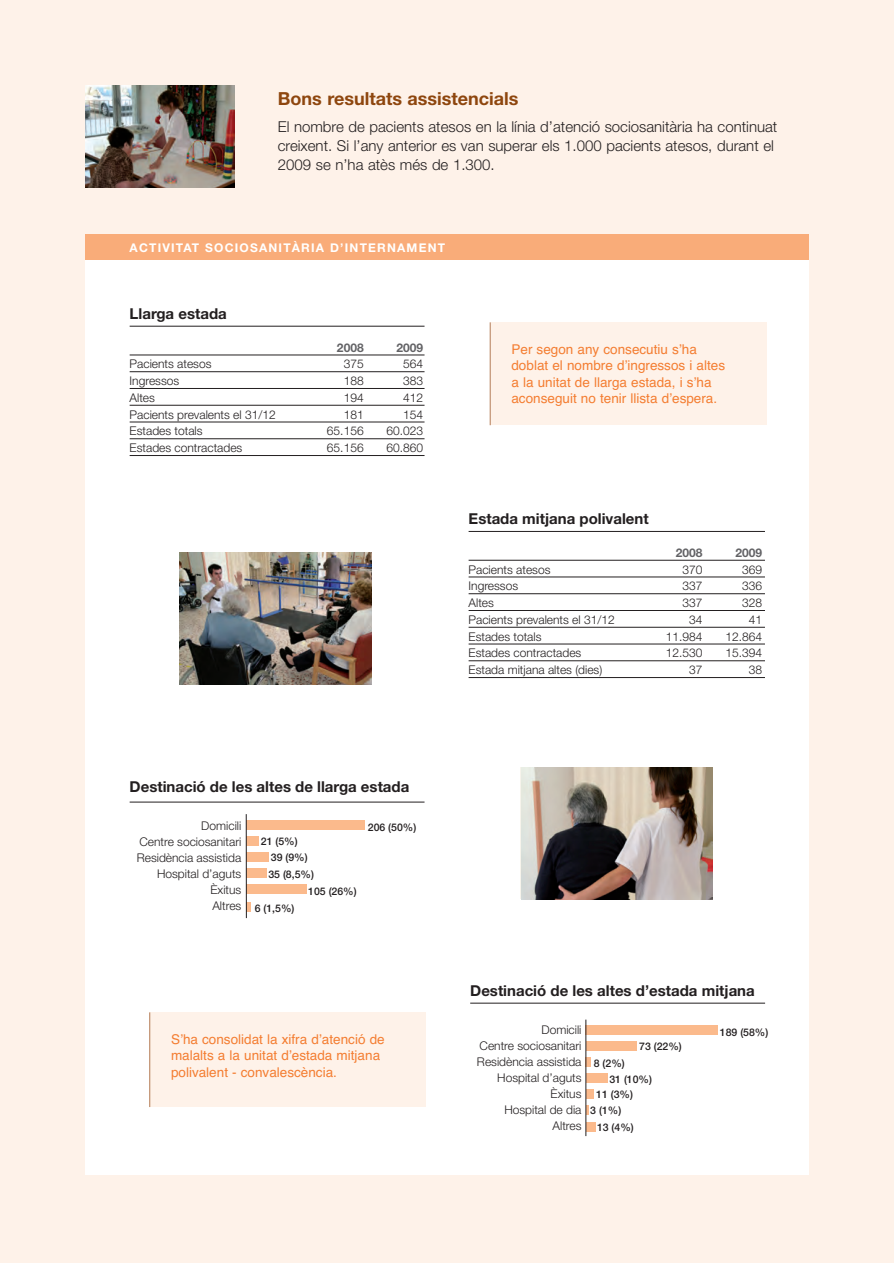
<style>
.page{position:relative;width:894px;height:1263px;background:#fff}
.page>*{position:absolute;margin:0;border:0;box-sizing:border-box;transform-origin:0 0}
.t1{font:700 18px "Helvetica Neue";color:#8e460e}
.t2{font:300 15px/18.8px "Helvetica Neue";color:#231f20}
.t3{font:700 15px "Helvetica Neue";color:#231f20}
.t4{font:13.5px/16.5px "Helvetica";color:#f47d31}
.t5{font:300 12px/16px "Helvetica Neue";color:#231f20;text-align:right}
.t6{font:700 12px "Helvetica Neue";letter-spacing:.1em;color:#fff}
.t7{font:700 12px "Helvetica Neue";color:#636366}
.t8{font:500 10.5px/16.4px "Helvetica Neue";color:#231f20}
</style>
<div class="page">
<div style="left:0;top:0;width:893px;height:1262px;background:#fef2e9"></div>
<div style="left:86px;top:235px;width:722px;height:939px;background:#fff"></div>
<img style="left:86px;top:86px;width:148px;height:102px">
<div style="left:86px;top:234px;width:722px;height:26px;background:#f9ac79"></div>
<div style="left:490px;top:322px;width:276px;height:103px;background:#fef2e9"></div>
<hr style="left:489px;top:322px;width:1px;height:103px;background:#b37951">
<hr style="left:130px;top:326px;width:294px;height:1px;background:#231f20">
<hr style="left:130px;top:355px;width:294px;height:1px;background:#231f20">
<hr style="left:130px;top:371px;width:294px;height:1px;background:#231f20">
<hr style="left:130px;top:388px;width:294px;height:1px;background:#231f20">
<hr style="left:130px;top:405px;width:294px;height:1px;background:#231f20">
<hr style="left:130px;top:422px;width:294px;height:1px;background:#231f20">
<hr style="left:130px;top:438px;width:294px;height:1px;background:#231f20">
<hr style="left:130px;top:455px;width:294px;height:1px;background:#231f20">
<hr style="left:468px;top:531px;width:296px;height:1px;background:#231f20">
<hr style="left:468px;top:560px;width:296px;height:1px;background:#231f20">
<hr style="left:468px;top:576px;width:296px;height:1px;background:#231f20">
<hr style="left:468px;top:593px;width:296px;height:1px;background:#231f20">
<hr style="left:468px;top:610px;width:296px;height:1px;background:#231f20">
<hr style="left:468px;top:627px;width:296px;height:1px;background:#231f20">
<hr style="left:468px;top:643px;width:296px;height:1px;background:#231f20">
<hr style="left:468px;top:660px;width:296px;height:1px;background:#231f20">
<hr style="left:468px;top:677px;width:296px;height:1px;background:#231f20">
<img style="left:179px;top:553px;width:193px;height:131px">
<img style="left:521px;top:767px;width:191px;height:132px">
<div style="left:150px;top:1012px;width:276px;height:94px;background:#fef2e9"></div>
<hr style="left:149px;top:1012px;width:1px;height:94px;background:#b37951">
<hr style="left:130px;top:801px;width:294px;height:1px;background:#231f20">
<hr style="left:470px;top:1002px;width:294px;height:1px;background:#231f20">
<div style="left:246px;top:819px;width:118px;height:10px;background:#fbba8c"></div>
<div style="left:246px;top:836px;width:12px;height:9px;background:#fbba8c"></div>
<div style="left:246px;top:852px;width:22px;height:9px;background:#fbba8c"></div>
<div style="left:246px;top:868px;width:20px;height:9px;background:#fbba8c"></div>
<div style="left:246px;top:884px;width:60px;height:9px;background:#fbba8c"></div>
<div style="left:246px;top:902px;width:5px;height:9px;background:#fbba8c"></div>
<hr style="left:246px;top:814px;width:1px;height:104px;background:#231f20">
<div style="left:585px;top:1025px;width:132px;height:9px;background:#fbba8c"></div>
<div style="left:585px;top:1041px;width:51px;height:9px;background:#fbba8c"></div>
<svg style="left:586px;top:1057px;width:4px;height:9px"></svg>
<div style="left:585px;top:1073px;width:22px;height:9px;background:#fbba8c"></div>
<svg style="left:586px;top:1089px;width:7px;height:9px"></svg>
<svg style="left:586px;top:1105px;width:2px;height:9px"></svg>
<div style="left:586px;top:1122px;width:9px;height:9px;background:#fbba8c"></div>
<hr style="left:585px;top:1019px;width:1px;height:117px;background:#231f20">
<h1 class="t1" style="left:278px;top:92px;width:242px">Bons resultats assistencials</h1>
<p class="t2" style="left:278px;top:119px;width:501px">El nombre de pacients atesos en la línia d’atenció sociosanitària ha continuat creixent. Si l’any anterior es van superar els 1.000 pacients atesos, durant el<br>2009 se n’ha atès més de 1.300.</p>
<p class="t6" style="left:130px;top:243px;width:317px">ACTIVITAT SOCIOSANITÀRIA D’INTERNAMENT</p>
<p class="t3" style="left:130px;top:308px;width:99px">Llarga estada</p>
<p class="t7" style="left:337px;top:343px;width:28px">2008</p>
<p class="t7" style="left:396px;top:343px;width:28px">2009</p>
<p class="t5" style="left:130px;top:357px;width:83px">Pacients atesos</p>
<p class="t5" style="left:343px;top:357px;width:22px">375</p>
<p class="t5" style="left:403px;top:357px;width:22px">564</p>
<p class="t5" style="left:130px;top:374px;width:51px">Ingressos</p>
<p class="t5" style="left:343px;top:374px;width:22px">188</p>
<p class="t5" style="left:403px;top:374px;width:22px">383</p>
<p class="t5" style="left:130px;top:391px;width:27px">Altes</p>
<p class="t5" style="left:343px;top:391px;width:22px">194</p>
<p class="t5" style="left:403px;top:391px;width:22px">412</p>
<p class="t5" style="left:130px;top:407px;width:148px">Pacients prevalents el 31/12</p>
<p class="t5" style="left:343px;top:407px;width:22px">181</p>
<p class="t5" style="left:403px;top:407px;width:22px">154</p>
<p class="t5" style="left:130px;top:424px;width:74px">Estades totals</p>
<p class="t5" style="left:327px;top:424px;width:38px">65.156</p>
<p class="t5" style="left:386px;top:424px;width:38px">60.023</p>
<p class="t5" style="left:130px;top:441px;width:114px">Estades contractades</p>
<p class="t5" style="left:327px;top:441px;width:38px">65.156</p>
<p class="t5" style="left:386px;top:441px;width:38px">60.860</p>
<p class="t3" style="left:130px;top:781px;width:281px">Destinació de les altes de llarga estada</p>
<p class="t5" style="left:137px;top:819px;width:106px">Domicili<br>Centre sociosanitari<br>Residència assistida<br>Hospital d’aguts<br>Èxitus<br>Altres</p>
<p class="t8" style="left:368px;top:819px;width:50px">206 (50%)</p>
<p class="t8" style="left:261px;top:833px;width:38px">21 (5%)</p>
<p class="t8" style="left:271px;top:850px;width:38px">39 (9%)</p>
<p class="t8" style="left:268px;top:866px;width:47px">35 (8,5%)</p>
<p class="t8" style="left:308px;top:883px;width:50px">105 (26%)</p>
<p class="t8" style="left:255px;top:900px;width:41px">6 (1,5%)</p>
<p class="t4" style="left:171px;top:1031px;width:215px">Sʼha consolidat la xifra dʼatenció de malalts a la unitat dʼestada mitjana polivalent - convalescència.</p>
<p class="t4" style="left:511px;top:342px;width:215px">Per segon any consecutiu sʼha doblat el nombre dʼingressos i altes a la unitat de llarga estada, i sʼha aconseguit no tenir llista dʼespera.</p>
<p class="t3" style="left:468px;top:513px;width:181px">Estada mitjana polivalent</p>
<p class="t7" style="left:675px;top:548px;width:28px">2008</p>
<p class="t7" style="left:735px;top:548px;width:28px">2009</p>
<p class="t5" style="left:468px;top:562px;width:83px">Pacients atesos</p>
<p class="t5" style="left:682px;top:562px;width:22px">370</p>
<p class="t5" style="left:742px;top:562px;width:22px">369</p>
<p class="t5" style="left:468px;top:579px;width:51px">Ingressos</p>
<p class="t5" style="left:682px;top:579px;width:22px">337</p>
<p class="t5" style="left:742px;top:579px;width:22px">336</p>
<p class="t5" style="left:468px;top:596px;width:27px">Altes</p>
<p class="t5" style="left:682px;top:596px;width:22px">337</p>
<p class="t5" style="left:742px;top:596px;width:22px">328</p>
<p class="t5" style="left:468px;top:612px;width:148px">Pacients prevalents el 31/12</p>
<p class="t5" style="left:689px;top:612px;width:15px">34</p>
<p class="t5" style="left:748px;top:612px;width:15px">41</p>
<p class="t5" style="left:468px;top:629px;width:74px">Estades totals</p>
<p class="t5" style="left:665px;top:629px;width:38px">11.984</p>
<p class="t5" style="left:725px;top:629px;width:38px">12.864</p>
<p class="t5" style="left:468px;top:646px;width:114px">Estades contractades</p>
<p class="t5" style="left:665px;top:646px;width:38px">12.530</p>
<p class="t5" style="left:725px;top:646px;width:38px">15.394</p>
<p class="t5" style="left:468px;top:663px;width:135px">Estada mitjana altes (dies)</p>
<p class="t5" style="left:689px;top:663px;width:15px">37</p>
<p class="t5" style="left:748px;top:663px;width:15px">38</p>
<p class="t3" style="left:470px;top:985px;width:286px">Destinació de les altes d’estada mitjana</p>
<p class="t5" style="left:477px;top:1022px;width:106px">Domicili<br>Centre sociosanitari<br>Residència assistida<br>Hospital d’aguts<br>Èxitus<br>Hospital de dia<br>Altres</p>
<p class="t8" style="left:719px;top:1024px;width:50px">189 (58%)</p>
<p class="t8" style="left:639px;top:1039px;width:44px">73 (22%)</p>
<p class="t8" style="left:609px;top:1055px;width:44px;text-indent:-16px">8 (2%)<br>31 (10%)</p>
<p class="t8" style="left:590px;top:1087px;width:44px;text-indent:6px">11 (3%)<br>3 (1%)</p>
<p class="t8" style="left:597px;top:1119px;width:38px">13 (4%)</p>
</div>
